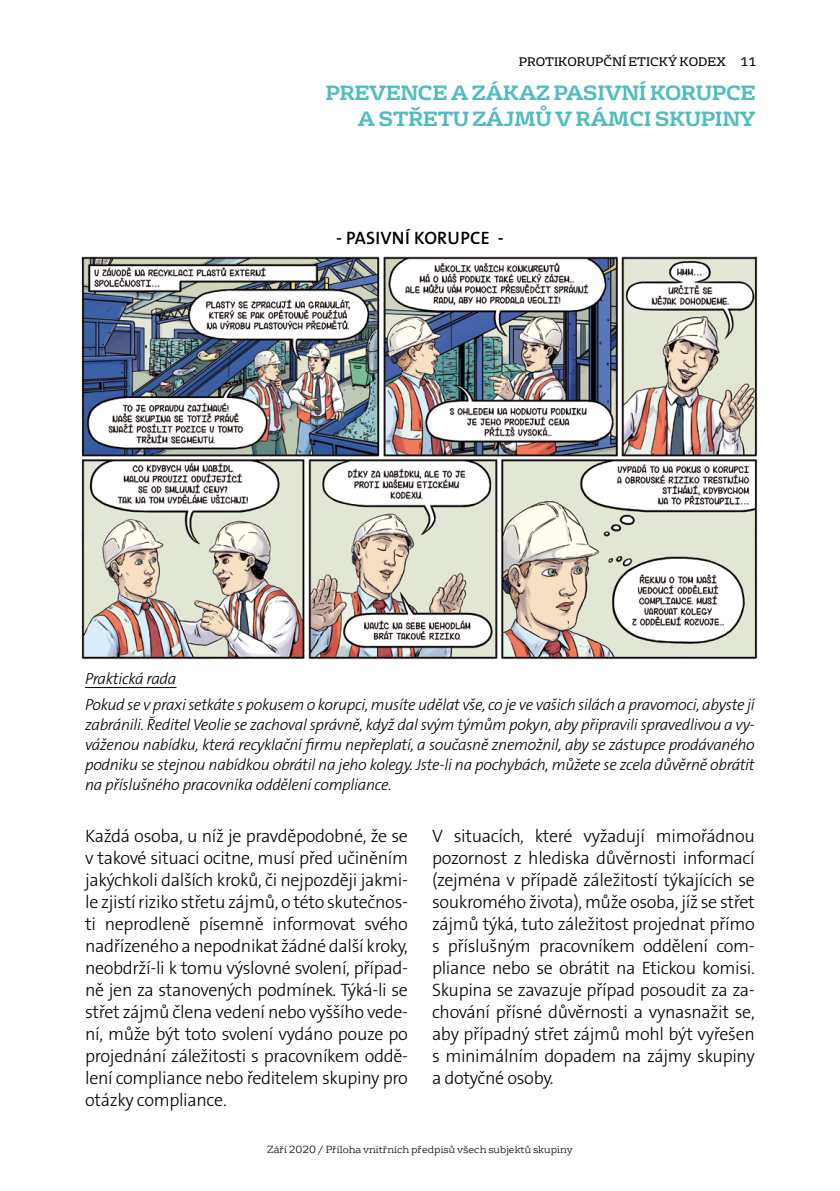
<style>
.page{position:relative;width:840px;height:1191px;background:#fff}
.page>*{position:absolute;margin:0;border:0;box-sizing:border-box;transform-origin:0 0}
.t1{font:700 20px/26px "FS Rufus";letter-spacing:-.02em;color:#50bcbd;text-align:right}
.t2{font:18px/22px "The Sans Veolia W3 Lig";letter-spacing:-.02em;color:#000;text-align:justify}
.t3{font:18px "The Sans Veolia W6 Se Bld";letter-spacing:.015em;color:#000}
.t4{font:16px/20px "The Sans Veolia W3 Lig It";letter-spacing:-.02em;color:#000}
.t5{font:12px "FS Rufus";color:#000}
.t6{font:300 10px "FS Rufus";color:#000}
</style>
<div class="page">
<img style="left:81px;top:256px;width:677px;height:404px">
<hr style="left:85px;top:687px;width:91px;height:1px;background:#000">
<p class="t5" style="left:518px;top:52px;width:239px">PROTIKORUPČNÍ ETICKÝ KODEX 11</p>
<p class="t1" style="left:325px;top:80px;width:431px">PREVENCE A ZÁKAZ PASIVNÍ KORUPCE<br>A STŘETU ZÁJMŮ V RÁMCI SKUPINY</p>
<p class="t3" style="left:336px;top:226px;width:169px">- PASIVNÍ KORUPCE -</p>
<p class="t4" style="left:85px;top:666px;width:670px;line-height:25.6px">Praktická rada<br>Pokud se v praxi setkáte s pokusem o korupci, musíte udělat vše, co je ve vašich silách a pravomoci, abyste jí</p>
<p class="t4" style="left:85px;top:714px;width:670px;text-align:justify">zabránili. Ředitel Veolie se zachoval správně, když dal svým týmům pokyn, aby připravili spravedlivou a vy&shy;váženou nabídku, která recyklační firmu nepřeplatí, a současně znemožnil, aby se zástupce prodávaného podniku se stejnou nabídkou obrátil na jeho kolegy. Jste-li na pochybách, můžete se zcela důvěrně obrátit na příslušného pracovníka oddělení compliance.</p>
<p class="t2" style="left:85px;top:825px;width:324px">Každá osoba, u níž je pravděpodobné, že se v takové situaci ocitne, musí před učiněním jakýchkoli dalších kroků, či nejpozději jakmi&shy;le zjistí riziko střetu zájmů, o této skutečnos&shy;ti neprodleně písemně informovat svého nadřízeného a nepodnikat žádné další kroky, neobdrží-li k tomu výslovné svolení, případ&shy;ně jen za stanovených podmínek. Týká-li se střet zájmů člena vedení nebo vyššího vede&shy;ní, může být toto svolení vydáno pouze po projednání záležitosti s pracovníkem oddě&shy;lení compliance nebo ředitelem skupiny pro otázky compliance.</p>
<p class="t2" style="left:432px;top:824px;width:324px">V situacích, které vyžadují mimořádnou pozornost z hlediska důvěrnosti informací (zejména v případě záležitostí týkajících se soukromého života), může osoba, jíž se střet zájmů týká, tuto záležitost projednat přímo s příslušným pracovníkem oddělení com&shy;pliance nebo se obrátit na Etickou komisi.<br>Skupina se zavazuje případ posoudit za za&shy;chování přísné důvěrnosti a vynasnažit se, aby případný střet zájmů mohl být vyřešen s minimálním dopadem na zájmy skupiny a dotyčné osoby.</p>
<p class="t6" style="left:267px;top:1141px;width:307px">Září 2020 / Příloha vnitřních předpisů všech subjektů skupiny</p>
</div>
